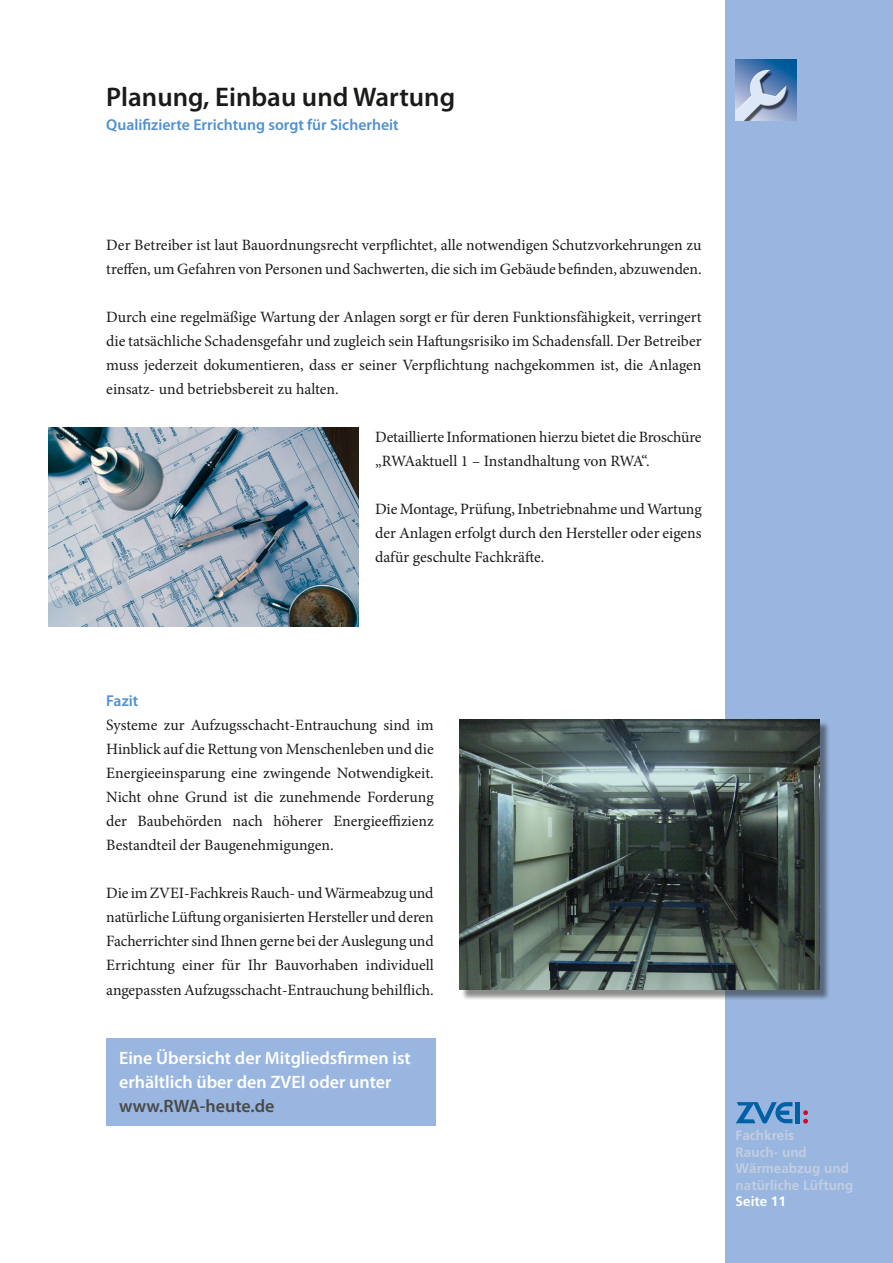
<style>
.page{position:relative;width:893px;height:1263px;background:#fff}
.page>*{position:absolute;margin:0;border:0;box-sizing:border-box;transform-origin:0 0}
.t1{font:600 27px "Myriad Pro";color:#1a1a18}
.t2{font:600 18px/24px "Myriad Pro";color:#fff}
.t3{font:600 18px "Myriad Pro";color:#494948}
.t4{font:15.75px/24px "Minion Pro";letter-spacing:-.005em;color:#1a1a18;text-align:justify}
.t5{font:600 15.75px "Myriad Pro";color:#5191ce}
.t6{font:700 13.5px/16.5px "Frutiger";color:#c4cee0}
.t7{font:700 13.5px "Frutiger";color:#fff}
</style>
<div class="page">
<div style="left:725px;top:0;width:168px;height:1263px;background:#98b6e0"></div>
<svg style="left:736px;top:1102px;width:56px;height:21px"></svg>
<hr style="left:796px;top:1102px;width:4px;height:21px;background:#0061a7">
<svg style="left:803px;top:1110px;width:5px;height:13px"></svg>
<img style="left:736px;top:60px;width:60px;height:60px">
<img style="left:49px;top:428px;width:309px;height:199px">
<div style="left:461px;top:722px;width:369px;height:278px;background:#1a1a18;opacity:.5"></div>
<img style="left:459px;top:720px;width:360px;height:270px">
<div style="left:106px;top:1038px;width:330px;height:87px;background:#98b6e0"></div>
<h1 class="t1" style="left:106px;top:80px;width:350px">Planung, Einbau und Wartung</h1>
<p class="t5" style="left:106px;top:115px;width:294px">Qualifizierte Errichtung sorgt für Sicherheit</p>
<p class="t4" style="left:106px;top:233px;width:597px">Der Betreiber ist laut Bauordnungsrecht verpflichtet, alle notwendigen Schutzvorkehrungen zu treffen, um Gefahren von Personen und Sachwerten, die sich im Gebäude befinden, abzuwenden.</p>
<p class="t4" style="left:106px;top:305px;width:597px">Durch eine regelmäßige Wartung der Anlagen sorgt er für deren Funktionsfähigkeit, verringert die tatsächliche Schadensgefahr und zugleich sein Haftungsrisiko im Schadensfall. Der Betreiber muss jederzeit dokumentieren, dass er seiner Verpflichtung nachgekommen ist, die Anlagen einsatz- und betriebsbereit zu halten.</p>
<p class="t4" style="left:375px;top:425px;width:328px">Detaillierte Informationen hierzu bietet die Broschüre „RWAaktuell 1 – Instandhaltung von RWA“.</p>
<p class="t4" style="left:375px;top:497px;width:328px">Die Montage, Prüfung, Inbetriebnahme und Wartung der Anlagen erfolgt durch den Hersteller oder eigens dafür geschulte Fachkräfte.</p>
<p class="t5" style="left:106px;top:691px;width:34px">Fazit</p>
<p class="t4" style="left:106px;top:713px;width:329px">Systeme zur Aufzugsschacht-Entrauchung sind im Hinblick auf die Rettung von Menschenleben und die Energieeinsparung eine zwingende Notwendigkeit.<br>Nicht ohne Grund ist die zunehmende Forderung der Baubehörden nach höherer Energieeffizienz Bestandteil der Baugenehmigungen.</p>
<p class="t4" style="left:106px;top:881px;width:329px">Die im ZVEI-Fachkreis Rauch- und Wärmeabzug und natürliche Lüftung organisierten Hersteller und deren Facherrichter sind Ihnen gerne bei der Auslegung und Errichtung einer für Ihr Bauvorhaben individuell angepassten Aufzugsschacht-Entrauchung behilflich.</p>
<p class="t2" style="left:119px;top:1046px;width:293px">Eine Übersicht der Mitgliedsfirmen ist erhältlich über den ZVEI oder unter</p>
<p class="t3" style="left:119px;top:1095px;width:157px">www.RWA-heute.de</p>
<p class="t6" style="left:736px;top:1127px;width:119px">Fachkreis<br>Rauch- und<br>Wärmeabzug und natürliche Lüftung</p>
<p class="t7" style="left:736px;top:1193px;width:52px">Seite 11</p>
</div>
